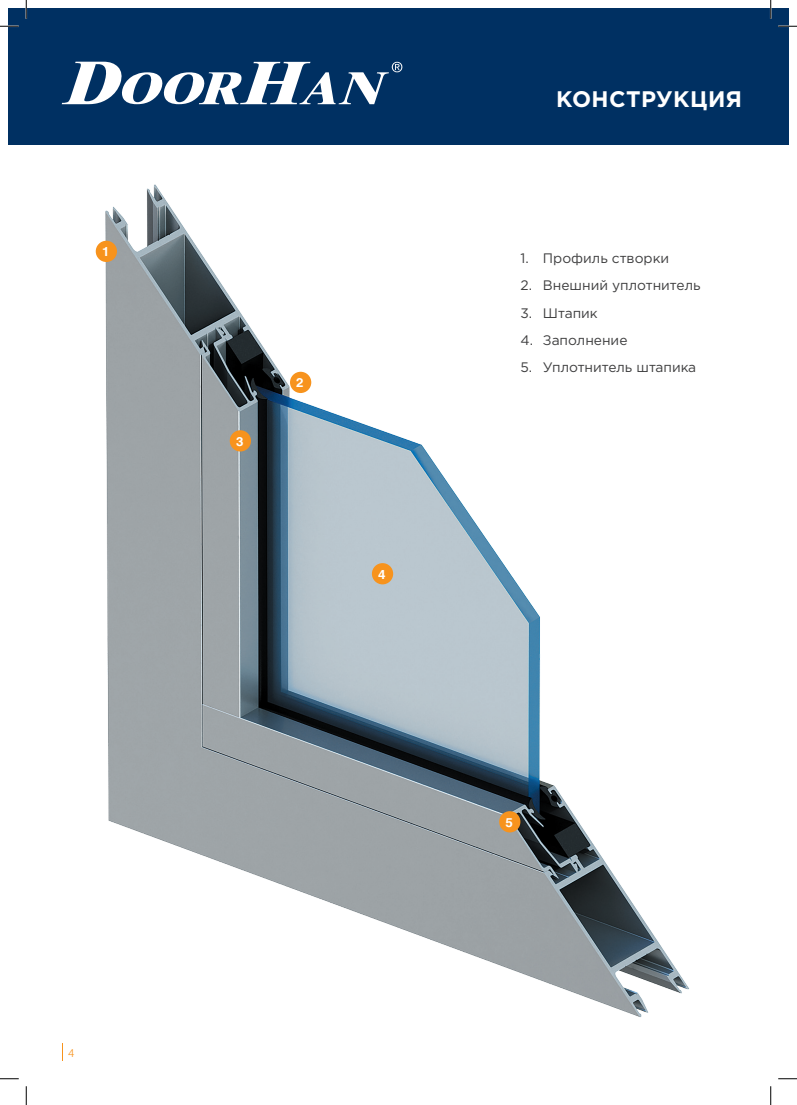
<style>
.page{position:relative;width:797px;height:1105px;background:#fff}
.page>*{position:absolute;margin:0;border:0;box-sizing:border-box;transform-origin:0 0}
.t1{font:700 22.5px "Gotham Pro";letter-spacing:.02em;color:#fff}
.t2{font:13.75px "Gotham Pro";color:#3e3e3f}
.t3{font:700 12.5px "Helios";color:#fff;scale:1.06 1}
.t4{font:300 11.25px "Helios";color:#f7931d}
</style>
<div class="page">
<div style="left:9px;top:9px;width:779px;height:136px;background:#003062"></div>
<svg style="left:62px;top:62px;width:340px;height:42px"></svg>
<img style="left:106px;top:185px;width:583px;height:832px">
<div style="left:96px;top:241px;width:21px;height:21px;background:#f7931d;border-radius:50%"></div>
<div style="left:230px;top:430px;width:21px;height:21px;background:#f7931d;border-radius:50%"></div>
<div style="left:290px;top:372px;width:21px;height:21px;background:#f7931d;border-radius:50%"></div>
<div style="left:499px;top:811px;width:21px;height:21px;background:#f7931d;border-radius:50%"></div>
<div style="left:372px;top:563px;width:21px;height:21px;background:#f7931d;border-radius:50%"></div>
<svg style="left:62px;top:1043px;width:1px;height:18px"></svg>
<svg style="left:0;top:25px;width:19px;height:2px"></svg>
<svg style="left:778px;top:25px;width:19px;height:2px"></svg>
<svg style="left:0;top:1078px;width:19px;height:1px"></svg>
<svg style="left:778px;top:1078px;width:19px;height:1px"></svg>
<svg style="left:25px;top:0;width:2px;height:19px"></svg>
<svg style="left:25px;top:1086px;width:2px;height:19px"></svg>
<svg style="left:770px;top:0;width:1px;height:19px"></svg>
<svg style="left:770px;top:1086px;width:1px;height:19px"></svg>
<p class="t3" style="left:102px;top:244px;width:8px">1</p>
<p class="t4" style="left:68px;top:1046px;width:8px">4</p>
<p class="t3" style="left:236px;top:434px;width:8px">3</p>
<p class="t3" style="left:296px;top:375px;width:8px">2</p>
<p class="t3" style="left:378px;top:567px;width:8px">4</p>
<p class="t1" style="left:556px;top:86px;width:187px">КОНСТРУКЦИЯ</p>
<p class="t2" style="left:520px;top:251px;width:150px">1. Профиль cтворки</p>
<p class="t2" style="left:520px;top:278px;width:182px">2. Внeшний уплотнитель</p>
<p class="t2" style="left:520px;top:305px;width:79px">3. Штапик</p>
<p class="t2" style="left:520px;top:332px;width:108px">4. Заполнение</p>
<p class="t2" style="left:520px;top:359px;width:177px">5. Уплотнитель штапика</p>
<p class="t3" style="left:505px;top:815px;width:8px">5</p>
</div>
